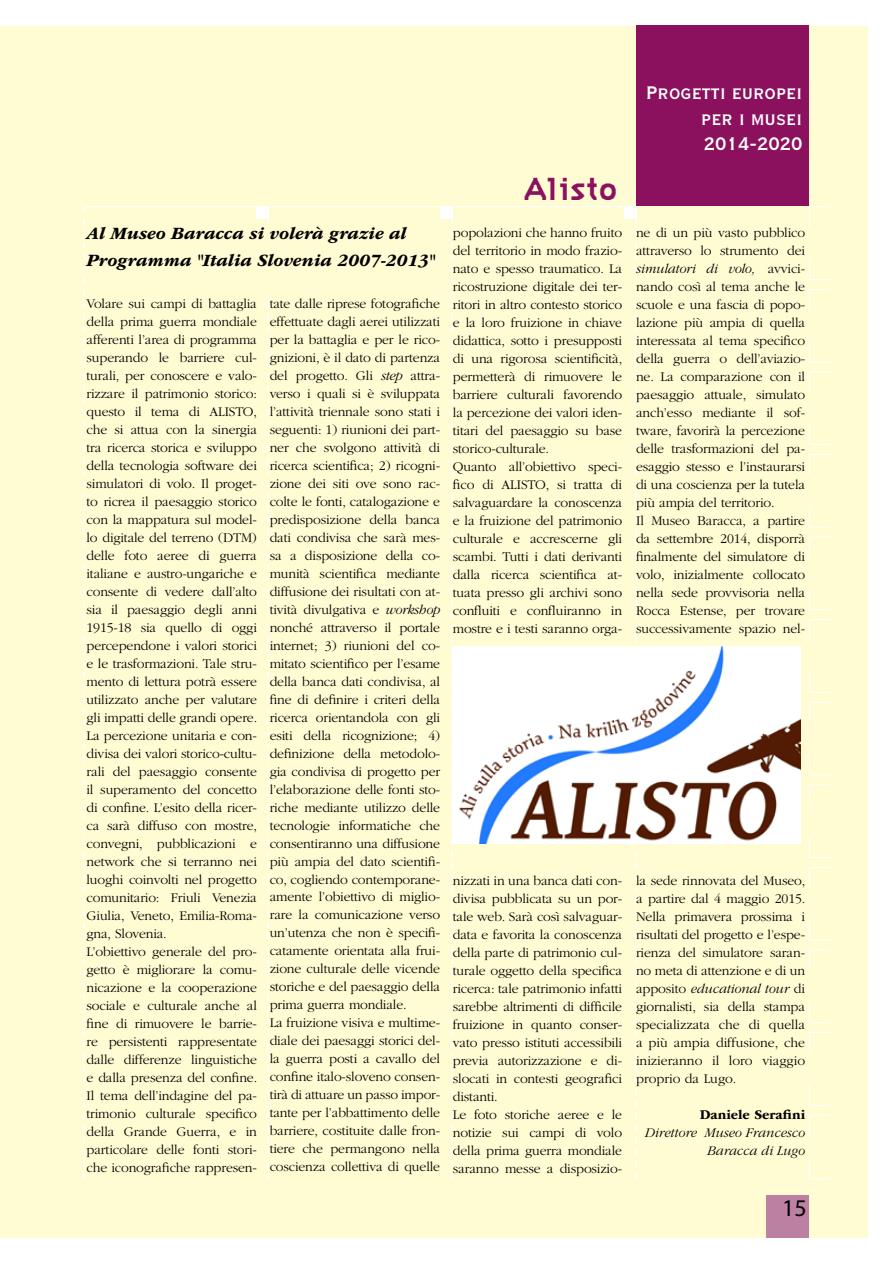
<style>
.page{position:relative;width:893px;height:1263px;background:#fff}
.page>*{position:absolute;margin:0;border:0;box-sizing:border-box;transform-origin:0 0}
.t1{font:700 33px "Citizen";color:#8b105e}
.t2{font:24px/25.5px "Copperplate Gothic Std 30 BC";color:#fff;text-align:justify;scale:.95 1}
.t3{font:24px "Myriad Pro";color:#000}
.t4{font:italic 700 18px/27px "ITC Garamond Std";color:#000}
.t5{font:300 13.8px/18px "ITC Garamond Std";letter-spacing:-.01em;color:#000}
.t6{font:italic 300 13.8px/18px "ITC Garamond Std";color:#000;text-align:right}
.t7{font:700 13.8px "ITC Garamond Std";color:#000}
.s1{font-style:italic}
</style>
<div class="page">
<div style="left:0;top:26px;width:867px;height:1211px;background:#fffbd2"></div>
<svg style="left:267px;top:219px;width:2px;height:960px"></svg>
<svg style="left:451px;top:219px;width:2px;height:960px"></svg>
<svg style="left:635px;top:219px;width:2px;height:960px"></svg>
<div style="left:766px;top:1195px;width:43px;height:42px;background:#bc80a2"></div>
<svg style="left:809px;top:206px;width:21px;height:22px"></svg>
<svg style="left:809px;top:258px;width:21px;height:22px"></svg>
<svg style="left:809px;top:289px;width:21px;height:21px"></svg>
<svg style="left:809px;top:341px;width:21px;height:22px"></svg>
<svg style="left:809px;top:371px;width:21px;height:22px"></svg>
<svg style="left:809px;top:423px;width:22px;height:22px"></svg>
<svg style="left:809px;top:454px;width:22px;height:22px"></svg>
<svg style="left:809px;top:506px;width:21px;height:22px"></svg>
<svg style="left:809px;top:536px;width:21px;height:22px"></svg>
<svg style="left:809px;top:589px;width:21px;height:21px"></svg>
<svg style="left:809px;top:619px;width:21px;height:22px"></svg>
<svg style="left:809px;top:671px;width:21px;height:22px"></svg>
<svg style="left:809px;top:702px;width:21px;height:21px"></svg>
<svg style="left:809px;top:754px;width:21px;height:22px"></svg>
<svg style="left:809px;top:784px;width:21px;height:22px"></svg>
<svg style="left:809px;top:836px;width:22px;height:22px"></svg>
<svg style="left:809px;top:867px;width:22px;height:22px"></svg>
<svg style="left:809px;top:919px;width:21px;height:22px"></svg>
<svg style="left:809px;top:949px;width:21px;height:22px"></svg>
<svg style="left:809px;top:1002px;width:21px;height:21px"></svg>
<svg style="left:809px;top:1032px;width:21px;height:22px"></svg>
<svg style="left:809px;top:1084px;width:21px;height:22px"></svg>
<svg style="left:809px;top:1114px;width:21px;height:22px"></svg>
<svg style="left:809px;top:1158px;width:21px;height:21px"></svg>
<hr style="left:85px;top:206px;width:552px;height:1px;background:#fff">
<div style="left:256px;top:206px;width:13px;height:13px;background:#fff"></div>
<div style="left:440px;top:206px;width:13px;height:13px;background:#fff"></div>
<div style="left:624px;top:206px;width:13px;height:13px;background:#fff"></div>
<svg style="left:84px;top:206px;width:1px;height:973px"></svg>
<div style="left:85px;top:225px;width:355px;height:73px;background:#fffbd2"></div>
<div style="left:637px;top:26px;width:172px;height:180px;background:#8b105e"></div>
<img style="left:452px;top:646px;width:348px;height:198px">
<h3 class="t4" style="left:87px;top:220px;width:350px">Al Museo Baracca si volerà grazie al<br>Programma "Italia Slovenia 2007-2013"</h3>
<p class="t5" style="left:87px;top:295px;width:172px">Volare sui campi di battaglia della prima guerra mondiale afferenti l’area di programma superando le barriere cul&shy;turali, per conoscere e valo&shy;rizzare il patrimonio storico: questo il tema di ALISTO, che si attua con la sinergia tra ricerca storica e sviluppo della tecnologia software dei simulatori di volo. Il proget&shy;to ricrea il paesaggio storico con la mappatura sul model&shy;lo digitale del terreno (DTM) delle foto aeree di guerra italiane e austro-ungariche e consente di vedere dall’alto sia il paesaggio degli anni<br>1915-18 sia quello di oggi percependone i valori storici e le trasformazioni. Tale stru&shy;mento di lettura potrà essere utilizzato anche per valutare gli impatti delle grandi opere.<br>La percezione unitaria e con&shy;divisa dei valori storico-cultu&shy;rali del paesaggio consente il superamento del concetto di confine. L’esito della ricer&shy;ca sarà diffuso con mostre, convegni, pubblicazioni e network che si terranno nei luoghi coinvolti nel progetto comunitario: Friuli Venezia<br>Giulia, Veneto, Emilia-Roma&shy;gna, Slovenia.<br>L’obiettivo generale del pro&shy;getto è migliorare la comu&shy;nicazione e la cooperazione sociale e culturale anche al fine di rimuovere le barrie&shy;re persistenti rappresentate dalle differenze linguistiche e dalla presenza del confine.<br>Il tema dell’indagine del pa&shy;trimonio culturale specifico della Grande Guerra, e in particolare delle fonti stori&shy;che iconografiche rappresen-</p>
<p class="t5" style="left:270px;top:294px;width:172px">tate dalle riprese fotografiche effettuate dagli aerei utilizzati per la battaglia e per le rico&shy;gnizioni, è il dato di partenza del progetto. Gli <span class="s1">step</span> attra&shy;verso i quali si è sviluppata l’attività triennale sono stati i seguenti: 1) riunioni dei part&shy;ner che svolgono attività di ricerca scientifica; 2) ricogni&shy;zione dei siti ove sono rac&shy;colte le fonti, catalogazione e predisposizione della banca dati condivisa che sarà mes&shy;sa a disposizione della co&shy;munità scientifica mediante diffusione dei risultati con at&shy;tività divulgativa e <span class="s1">workshop </span>nonché attraverso il portale internet; 3) riunioni del co&shy;mitato scientifico per l’esame della banca dati condivisa, al fine di definire i criteri della ricerca orientandola con gli esiti della ricognizione; 4) definizione della metodolo&shy;gia condivisa di progetto per l’elaborazione delle fonti sto&shy;riche mediante utilizzo delle tecnologie informatiche che consentiranno una diffusione più ampia del dato scientifi&shy;co, cogliendo contemporane&shy;amente l’obiettivo di miglio&shy;rare la comunicazione verso un’utenza che non è specifi&shy;catamente orientata alla frui&shy;zione culturale delle vicende storiche e del paesaggio della prima guerra mondiale.<br>La fruizione visiva e multime&shy;diale dei paesaggi storici del&shy;la guerra posti a cavallo del confine italo-sloveno consen&shy;tirà di attuare un passo impor&shy;tante per l’abbattimento delle barriere, costituite dalle fron&shy;tiere che permangono nella coscienza collettiva di quelle</p>
<h1 class="t1" style="left:524px;top:169px;width:95px">Alisto</h1>
<p class="t5" style="left:453px;top:224px;width:171px">popolazioni che hanno fruito del territorio in modo frazio&shy;nato e spesso traumatico. La ricostruzione digitale dei ter&shy;ritori in altro contesto storico e la loro fruizione in chiave didattica, sotto i presupposti di una rigorosa scientificità, permetterà di rimuovere le barriere culturali favorendo la percezione dei valori iden&shy;titari del paesaggio su base storico-culturale.<br>Quanto all’obiettivo speci&shy;fico di ALISTO, si tratta di salvaguardare la conoscenza e la fruizione del patrimonio culturale e accrescerne gli scambi. Tutti i dati derivanti dalla ricerca scientifica at&shy;tuata presso gli archivi sono confluiti e confluiranno in mostre e i testi saranno orga-</p>
<p class="t5" style="left:453px;top:872px;width:171px">nizzati in una banca dati con&shy;divisa pubblicata su un por&shy;tale web. Sarà così salvaguar&shy;data e favorita la conoscenza della parte di patrimonio cul&shy;turale oggetto della specifica ricerca: tale patrimonio infatti sarebbe altrimenti di difficile fruizione in quanto conser&shy;vato presso istituti accessibili previa autorizzazione e di&shy;slocati in contesti geografici distanti.<br>Le foto storiche aeree e le notizie sui campi di volo della prima guerra mondiale saranno messe a disposizio-</p>
<h2 class="t2" style="left:701px;top:80px;width:108px;text-indent:-55px">Progetti europei per i musei 2014-2020</h2>
<h2 class="t2" style="left:715px;top:106px;width:93px">Testatina</h2>
<p class="t5" style="left:636px;top:224px;width:171px">ne di un più vasto pubblico attraverso lo strumento dei <span class="s1">simulatori di volo,</span> avvici&shy;nando così al tema anche le scuole e una fascia di popo&shy;lazione più ampia di quella interessata al tema specifico della guerra o dell’aviazio&shy;ne. La comparazione con il paesaggio attuale, simulato anch’esso mediante il sof&shy;tware, favorirà la percezione delle trasformazioni del pa&shy;esaggio stesso e l’instaurarsi di una coscienza per la tutela più ampia del territorio.<br>Il Museo Baracca, a partire da settembre 2014, disporrà finalmente del simulatore di volo, inizialmente collocato nella sede provvisoria nella<br>Rocca Estense, per trovare successivamente spazio nel-</p>
<p class="t5" style="left:636px;top:871px;width:171px;text-align:justify">la sede rinnovata del Museo, a partire dal 4 maggio 2015.<br>Nella primavera prossima i risultati del progetto e l’espe&shy;rienza del simulatore saran&shy;no meta di attenzione e di un apposito <span class="s1">educational tour</span> di giornalisti, sia della stampa specializzata che di quella a più ampia diffusione, che inizieranno il loro viaggio proprio da Lugo.</p>
<p class="t7" style="left:700px;top:1106px;width:107px">Daniele Serafini</p>
<p class="t6" style="left:645px;top:1123px;width:162px">Direttore Museo Francesco<br>Baracca di Lugo</p>
<h2 class="t3" style="left:782px;top:1193px;width:26px">15</h2>
</div>
